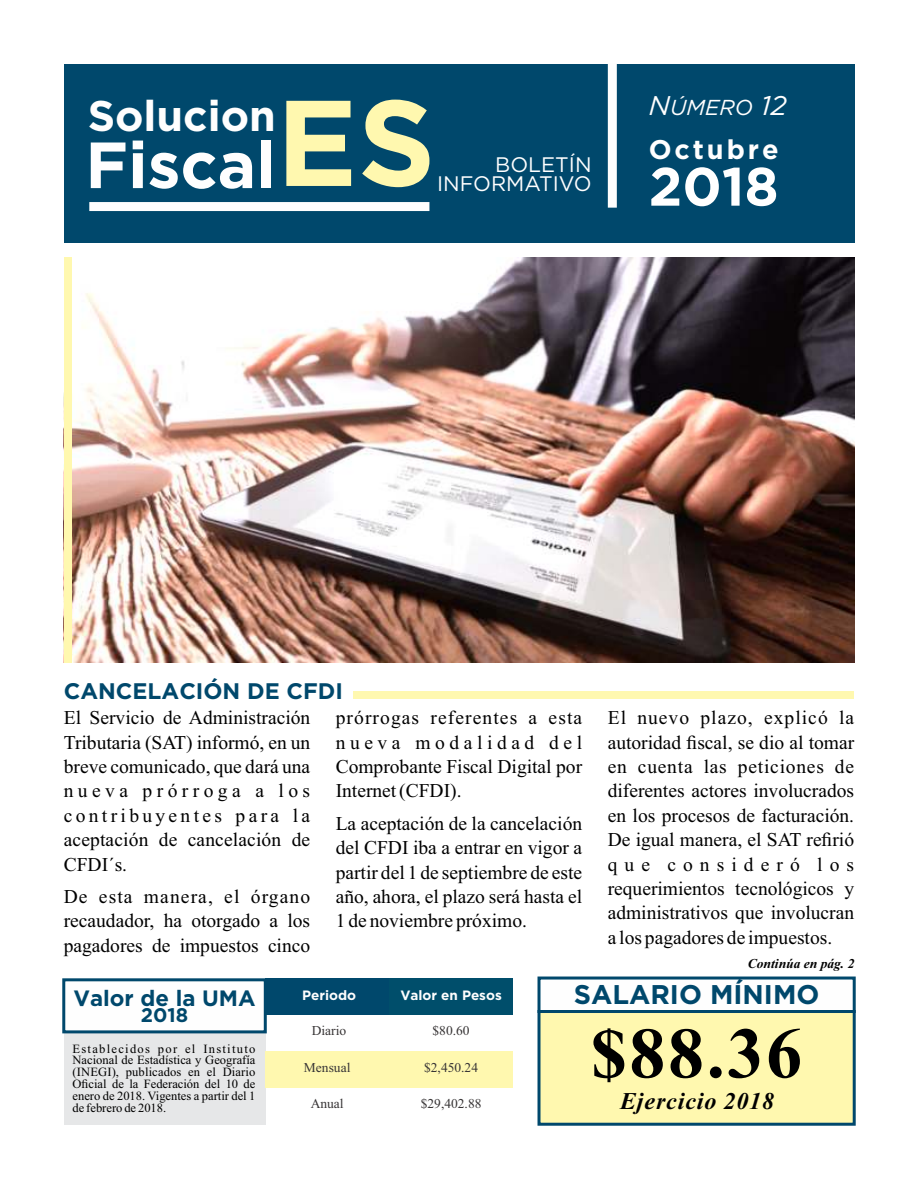
<style>
.page{position:relative;width:918px;height:1188px;background:#fff}
.page>*{position:absolute;margin:0;border:0;box-sizing:border-box;transform-origin:0 0}
.t1{font:700 121.65px "Gotham";color:#fff8af}
.t2{font:700 72px "Times New Roman";color:#000}
.t3{font:700 65.1px "Gotham";color:#fefefe}
.t4{font:700 54px "Gotham";color:#fff}
.t5{font:700 42.9px "Gotham";color:#fefefe}
.t6{font:700 27px "Gotham";color:#00486c}
.t7{font:700 27px "Gotham";letter-spacing:.105em;color:#fff}
.t8{font:italic 700 24px "Times New Roman";letter-spacing:.035em;color:#000}
.t9{font:700 22.5px "Gotham";color:#00486c}
.t10{font:700 22.2px "Gotham";color:#00486c}
.t11{font:italic 21.6px "Gotham";color:#fff}
.t12{font:21px "Gotham";color:#fff}
.t13{font:700 19.65px "Gotham";color:#00486c}
.t14{font:19.5px/24.5px "Times New Roman";color:#000;text-align:justify}
.t15{font:13.5px "Times New Roman";color:#373435}
.t16{font:700 13.5px "Gotham";color:#fefefe}
.t17{font:italic 700 13.5px "Times New Roman";color:#000}
.t18{font:12.6px/11.9px "Times New Roman";color:#000;text-align:justify}
.s1{font-size:27px}
</style>
<div class="page">
<img style="left:71px;top:257px;width:783px;height:406px">
<div style="left:64px;top:64px;width:790px;height:178px;background:#00486c"></div>
<div style="left:608px;top:64px;width:9px;height:144px;background:#fefefe"></div>
<div style="left:89px;top:202px;width:340px;height:9px;background:#fefefe"></div>
<svg style="left:537px;top:976px;width:319px;height:150px"></svg>
<div style="left:64px;top:1032px;width:201px;height:92px;background:#e6e7e8"></div>
<svg style="left:62px;top:978px;width:205px;height:57px"></svg>
<div style="left:265px;top:978px;width:124px;height:37px;background:#00486c"></div>
<div style="left:389px;top:978px;width:124px;height:37px;background:#004e6b"></div>
<div style="left:265px;top:1051px;width:124px;height:36px;background:#fff8af"></div>
<div style="left:389px;top:1051px;width:124px;height:36px;background:#fff8af"></div>
<div style="left:64px;top:257px;width:7px;height:406px;background:#fff8af"></div>
<div style="left:353px;top:692px;width:501px;height:7px;background:#fff8af"></div>
<h3 class="t5" style="left:88px;top:100px;width:190px">Solucion</h3>
<h3 class="t3" style="left:85px;top:141px;width:192px">Fiscal</h3>
<h1 class="t1" style="left:276px;top:97px;width:161px">ES</h1>
<p class="t12" style="left:495px;top:155px;width:98px">BOLETÍN</p>
<p class="t12" style="left:437px;top:174px;width:156px">INFORMATIVO</p>
<p class="t11" style="left:649px;top:98px;width:139px"><span class="s1">N</span>ÚMERO <span class="s1">12</span></p>
<h3 class="t7" style="left:649px;top:139px;width:131px">Octubre</h3>
<h3 class="t4" style="left:649px;top:166px;width:131px">2018</h3>
<p class="t9" style="left:64px;top:682px;width:281px">CANCELACIÓN DE CFDI</p>
<p class="t14" style="left:64px;top:707px;width:248px">El Servicio de Administración Tributaria (SAT) informó, en un breve comunicado, que dará una nueva prórroga a los contribuyentes para la aceptación de cancelación de CFDI´s.</p>
<p class="t14" style="left:64px;top:886px;width:248px">De esta manera, el órgano recaudador, ha otorgado a los pagadores de impuestos cinco</p>
<p class="t14" style="left:336px;top:707px;width:248px">prórrogas referentes a esta nueva modalidad del Comprobante Fiscal Digital por Internet (CFDI).</p>
<p class="t14" style="left:336px;top:813px;width:248px">La aceptación de la cancelación del CFDI iba a entrar en vigor a partir del 1 de septiembre de este año, ahora, el plazo será hasta el 1 de noviembre próximo.</p>
<p class="t14" style="left:608px;top:707px;width:248px">El nuevo plazo, explicó la autoridad fiscal, se dio al tomar en cuenta las peticiones de diferentes actores involucrados en los procesos de facturación.<br>De igual manera, el SAT refirió que consideró los requerimientos tecnológicos y administrativos que involucran a los pagadores de impuestos.</p>
<p class="t17" style="left:748px;top:958px;width:108px">Continúa en pág. 2</p>
<p class="t10" style="left:73px;top:989px;width:184px">Valor de la UMA</p>
<p class="t13" style="left:141px;top:1008px;width:49px">2018</p>
<p class="t18" style="left:73px;top:1044px;width:184px">Establecidos por el Instituto Nacional de Estadística y Geografía (INEGI), publicados en el Diario Oficial de la Federación del 10 de enero de 2018. Vigentes a partir del 1 de febrero de 2018.</p>
<p class="t16" style="left:302px;top:990px;width:56px">Periodo</p>
<p class="t16" style="left:400px;top:990px;width:103px">Valor en Pesos</p>
<p class="t15" style="left:312px;top:1026px;width:36px">Diario</p>
<p class="t15" style="left:433px;top:1026px;width:39px">$80.60</p>
<p class="t15" style="left:304px;top:1062px;width:48px">Mensual</p>
<p class="t15" style="left:424px;top:1062px;width:55px">$2,450.24</p>
<p class="t15" style="left:311px;top:1099px;width:34px">Anual</p>
<p class="t15" style="left:421px;top:1099px;width:62px">$29,402.88</p>
<h3 class="t6" style="left:574px;top:985px;width:247px">SALARIO MÍNIMO</h3>
<h2 class="t2" style="left:591px;top:1029px;width:213px">$88.36</h2>
<p class="t8" style="left:620px;top:1093px;width:156px">Ejercicio 2018</p>
</div>
